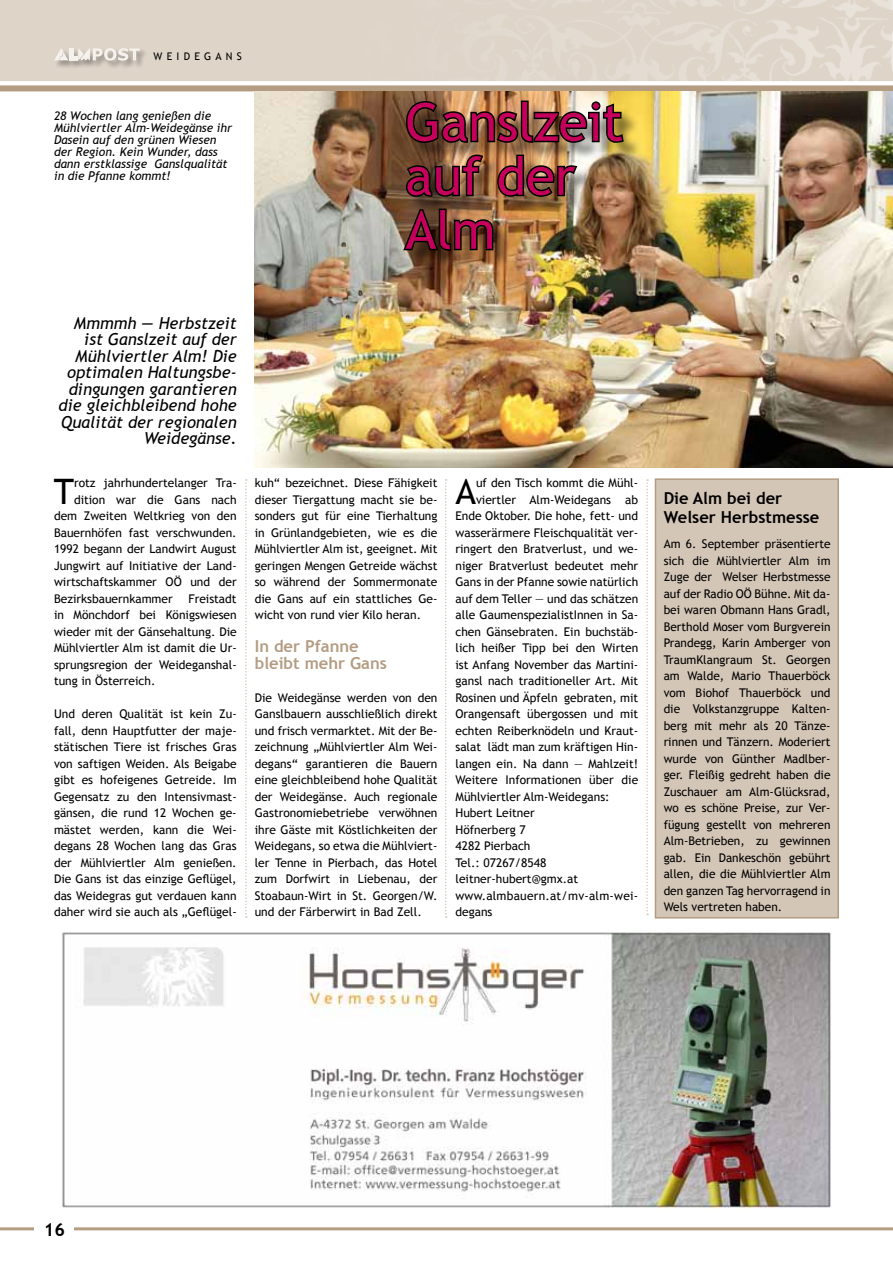
<style>
.page{position:relative;width:893px;height:1263px;background:#fff}
.page>*{position:absolute;margin:0;border:0;box-sizing:border-box;transform-origin:0 0}
.t1{font:52.5px/54px "Trebuchet MS";color:#c4005b}
.t2{font:35.1px "Trebuchet MS";color:#000}
.t3{font:700 18px "Trebuchet MS";color:#000}
.t4{font:italic 16.5px/16.5px "Trebuchet MS";color:#000;text-align:right}
.t5{font:700 16.5px/19.5px "Trebuchet MS";color:#000}
.t6{font:700 16.5px/16.5px "Trebuchet MS";color:#b39c82}
.t7{font:12px/16.5px "Trebuchet MS";color:#000;text-align:justify}
.t8{font:italic 12px/12px "Trebuchet MS";color:#000}
.t9{font:12px "Trebuchet MS";letter-spacing:.02em;color:#000}
.t10{font:10.5px "Trebuchet MS";color:#000}
</style>
<div class="page">
<div style="left:0;top:0;width:893px;height:85px;background:#ded4c8"></div>
<img style="left:651px;top:0;width:241px;height:81px">
<div style="left:54px;top:48px;width:95px;height:22px;background:#000;opacity:.49"></div>
<svg style="left:54px;top:48px;width:86px;height:13px"></svg>
<div style="left:0;top:81px;width:893px;height:6px;background:#fff"></div>
<div style="left:0;top:85px;width:893px;height:6px;background:#b39c82"></div>
<hr style="left:0;top:1227px;width:893px;height:3px;background:#b39c82">
<div style="left:35px;top:1222px;width:39px;height:41px;background:#fff"></div>
<img style="left:255px;top:91px;width:638px;height:377px">
<svg style="left:445px;top:479px;width:2px;height:439px"></svg>
<svg style="left:646px;top:479px;width:2px;height:436px"></svg>
<svg style="left:245px;top:479px;width:2px;height:439px"></svg>
<div style="left:407px;top:103px;width:235px;height:166px;background:#000;opacity:.51"></div>
<img style="left:404px;top:99px;width:221px;height:46px">
<svg style="left:404px;top:153px;width:81px;height:46px;background:#553d29"></svg>
<img style="left:496px;top:153px;width:83px;height:45px">
<svg style="left:401px;top:207px;width:94px;height:46px;background:#503724"></svg>
<div style="left:655px;top:478px;width:184px;height:440px;background:#d4c6b7;border:2px solid #b39c82"></div>
<img style="left:62px;top:932px;width:769px;height:277px">
<p class="t10" style="left:154px;top:51px;width:24px">W eidegans</p>
<p class="t8" style="left:54px;top:110px;width:180px">28 Wochen lang genießen die<br>Mühlviertler Alm-Weidegänse ihr<br>Dasein auf den grünen Wiesen der Region. Kein Wunder, dass dann erstklassige Ganslqualität in die Pfanne kommt!</p>
<h1 class="t1" style="left:405px;top:96px;width:219px">Ganslzeit auf der<br>Alm</h1>
<h3 class="t4" style="left:59px;top:315px;width:180px">Mmmmh — Herbstzeit ist Ganslzeit auf der<br>Mühlviertler Alm! Die optimalen Haltungsbe&shy;dingungen garantieren die gleichbleibend hohe<br>Qualität der regionalen<br>Weidegänse.</h3>
<h2 class="t2" style="left:54px;top:471px;width:22px">T</h2>
<p class="t7" style="left:74px;top:475px;width:164px">rotz jahrhundertelanger Tra-</p>
<p class="t7" style="left:74px;top:491px;width:164px">dition war die Gans nach</p>
<p class="t7" style="left:54px;top:508px;width:184px">dem Zweiten Weltkrieg von den</p>
<p class="t7" style="left:54px;top:524px;width:184px">Bauernhöfen fast verschwunden.</p>
<p class="t7" style="left:54px;top:541px;width:184px">1992 begann der Landwirt August</p>
<p class="t7" style="left:54px;top:557px;width:184px">Jungwirt auf Initiative der Land-</p>
<p class="t7" style="left:54px;top:574px;width:184px">wirtschaftskammer OÖ und der</p>
<p class="t7" style="left:54px;top:590px;width:120px">Bezirksbauernkammer</p>
<p class="t7" style="left:54px;top:590px;width:184px;text-indent:134px">Freistadt in Mönchdorf bei Königswiesen wieder mit der Gänsehaltung. Die Mühlviertler Alm ist damit die Ur&shy;sprungsregion der Weideganshal&shy;tung in Österreich.</p>
<p class="t7" style="left:54px;top:706px;width:184px">Und deren Qualität ist kein Zu&shy;fall, denn Hauptfutter der maje&shy;stätischen Tiere ist frisches Gras von saftigen Weiden. Als Beigabe gibt es hofeigenes Getreide. Im Gegensatz zu den Intensivmast&shy;gänsen, die rund 12 Wochen ge&shy;mästet werden, kann die Wei&shy;degans 28 Wochen lang das Gras der Mühlviertler Alm genießen.<br>Die Gans ist das einzige Geflügel, das Weidegras gut verdauen kann daher wird sie auch als „Geflügel-</p>
<p class="t7" style="left:255px;top:475px;width:184px">kuh“ bezeichnet. Diese Fähigkeit dieser Tiergattung macht sie be&shy;sonders gut für eine Tierhaltung in Grünlandgebieten, wie es die Mühlviertler Alm ist, geeignet. Mit geringen Mengen Getreide wächst so während der Sommermonate die Gans auf ein stattliches Ge&shy;wicht von rund vier Kilo heran.</p>
<h3 class="t6" style="left:255px;top:638px;width:134px">In der Pfanne bleibt mehr Gans</h3>
<p class="t7" style="left:255px;top:689px;width:184px">Die Weidegänse werden von den Ganslbauern ausschließlich direkt und frisch vermarktet. Mit der Be&shy;zeichnung „Mühlviertler Alm Wei&shy;degans“ garantieren die Bauern eine gleichbleibend hohe Qualität der Weidegänse. Auch regionale Gastronomiebetriebe verwöhnen ihre Gäste mit Köstlichkeiten der Weidegans, so etwa die Mühlviert&shy;ler Tenne in Pierbach, das Hotel zum Dorfwirt in Liebenau, der Stoabaun-Wirt in St. Georgen/W. und der Färberwirt in Bad Zell.</p>
<h2 class="t2" style="left:455px;top:471px;width:22px">A</h2>
<p class="t7" style="left:476px;top:475px;width:164px">uf den Tisch kommt die Mühl-</p>
<p class="t7" style="left:476px;top:491px;width:164px">viertler Alm-Weidegans ab</p>
<p class="t7" style="left:455px;top:508px;width:184px">Ende Oktober. Die hohe, fett- und</p>
<p class="t7" style="left:455px;top:524px;width:184px">wasserärmere Fleischqualität ver-</p>
<p class="t7" style="left:455px;top:541px;width:184px">ringert den Bratverlust, und we-</p>
<p class="t7" style="left:455px;top:557px;width:184px">niger Bratverlust bedeutet mehr</p>
<p class="t7" style="left:455px;top:574px;width:184px">Gans in der Pfanne sowie natürlich</p>
<p class="t7" style="left:455px;top:590px;width:184px">auf dem Teller — und das schätzen</p>
<p class="t7" style="left:455px;top:607px;width:184px">alle GaumenspezialistInnen in Sa-</p>
<p class="t7" style="left:455px;top:623px;width:184px">chen Gänsebraten. Ein buchstäb-</p>
<p class="t7" style="left:455px;top:640px;width:184px">lich heißer Tipp bei den Wirten</p>
<p class="t7" style="left:455px;top:656px;width:184px">ist Anfang November das Martini-</p>
<p class="t7" style="left:455px;top:673px;width:184px">gansl nach traditioneller Art. Mit</p>
<p class="t7" style="left:455px;top:689px;width:184px">Rosinen und Äpfeln gebraten, mit</p>
<p class="t7" style="left:455px;top:706px;width:184px">Orangensaft übergossen und mit</p>
<p class="t7" style="left:455px;top:722px;width:184px">echten Reiberknödeln und Kraut-</p>
<p class="t7" style="left:455px;top:739px;width:184px">salat lädt man zum kräftigen Hin-</p>
<p class="t7" style="left:455px;top:755px;width:184px">langen ein. Na dann — Mahlzeit!</p>
<p class="t7" style="left:455px;top:772px;width:184px">Weitere Informationen über die</p>
<p class="t7" style="left:455px;top:788px;width:156px">Mühlviertler Alm-Weidegans:</p>
<p class="t7" style="left:455px;top:805px;width:81px">Hubert Leitner</p>
<p class="t7" style="left:455px;top:821px;width:72px">Höfnerberg 7</p>
<p class="t7" style="left:455px;top:838px;width:77px">4282 Pierbach</p>
<p class="t7" style="left:455px;top:854px;width:92px">Tel.: 07267/8548</p>
<p class="t7" style="left:455px;top:871px;width:124px">leitner-hubert@gmx.at</p>
<p class="t9" style="left:455px;top:888px;width:184px">www.almbauern.at/mv-alm-wei-</p>
<p class="t7" style="left:455px;top:904px;width:38px">degans</p>
<h3 class="t5" style="left:664px;top:488px;width:157px">Die Alm bei der<br>Welser Herbstmesse</h3>
<p class="t7" style="left:664px;top:536px;width:168px">Am 6. September präsentierte sich die Mühlviertler Alm im Zuge der Welser Herbstmesse auf der Radio OÖ Bühne. Mit da&shy;bei waren Obmann Hans Gradl, Berthold Moser vom Burgverein Prandegg, Karin Amberger von TraumKlangraum St. Georgen am Walde, Mario Thauerböck vom Biohof Thauerböck und die Volkstanzgruppe Kalten&shy;berg mit mehr als 20 Tänze&shy;rinnen und Tänzern. Moderiert wurde von Günther Madlber&shy;ger. Fleißig gedreht haben die Zuschauer am Alm-Glücksrad, wo es schöne Preise, zur Ver&shy;fügung gestellt von mehreren Alm-Betrieben, zu gewinnen gab. Ein Dankeschön gebührt allen, die die Mühlviertler Alm den ganzen Tag hervorragend in Wels vertreten haben.</p>
<h3 class="t3" style="left:44px;top:1218px;width:23px">16</h3>
</div>
